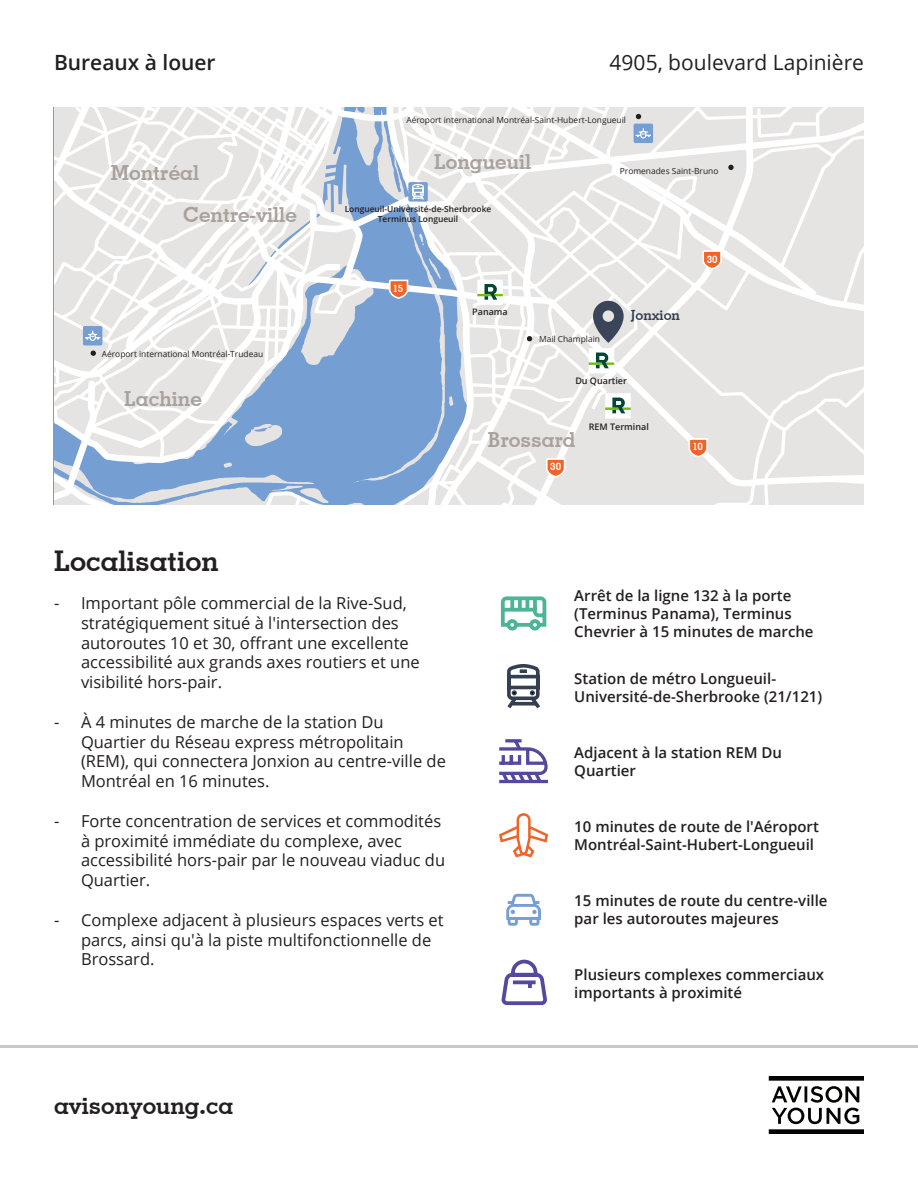
<style>
.page{position:relative;width:918px;height:1188px;background:#fff}
.page>*{position:absolute;margin:0;border:0;box-sizing:border-box;transform-origin:0 0}
.t1{font:700 28.5px "Geometric Slab 703 BT";color:#231f20}
.t2{font:700 24px "Geometric Slab 703 BT";color:#231f20}
.t3{font:21px "Open Sans";color:#231f20}
.t4{font:600 21px "Open Sans";color:#231f20}
.t5{font:700 20.85px "Geometric Slab 703 BT";color:#a9a19c}
.t6{font:16.5px/19.8px "Open Sans";color:#231f20}
.t7{font:600 15px/18px "Open Sans";color:#231f20}
.t8{font:700 14.1px "Geometric Slab 703 BT";color:#353f52}
.t9{font:700 10.2px "Geometric Slab 703 BT";letter-spacing:-.025em;color:#fff}
.t10{font:600 9px "Open Sans";color:#231f20}
.t11{font:8.4px "Open Sans";color:#231f20}
.t12{font:600 8.4px "Open Sans";color:#231f20}
</style>
<div class="page">
<hr style="left:0;top:1045px;width:918px;height:3px;background:#c8cac5">
<svg style="left:769px;top:1076px;width:95px;height:58px"></svg>
<svg style="left:54px;top:107px;width:810px;height:398px"></svg>
<svg style="left:500px;top:596px;width:47px;height:35px"></svg>
<svg style="left:507px;top:664px;width:33px;height:45px"></svg>
<svg style="left:501px;top:959px;width:46px;height:47px"></svg>
<svg style="left:499px;top:739px;width:49px;height:45px"></svg>
<svg style="left:499px;top:813px;width:49px;height:45px"></svg>
<svg style="left:506px;top:894px;width:35px;height:32px"></svg>
<p class="t4" style="left:54px;top:48px;width:163px">Bureaux à louer</p>
<p class="t3" style="left:610px;top:48px;width:256px">4905, boulevard Lapinière</p>
<p class="t5" style="left:111px;top:160px;width:90px">Montréal</p>
<p class="t5" style="left:183px;top:201px;width:115px">Centre-ville</p>
<p class="t11" style="left:102px;top:348px;width:163px">Aéroport international Montréal-Trudeau</p>
<p class="t5" style="left:124px;top:386px;width:79px">Lachine</p>
<p class="t1" style="left:54px;top:544px;width:166px">Localisation</p>
<p class="t11" style="left:406px;top:114px;width:221px">Aéroport international Montréal-Saint-Hubert-Longueuil</p>
<p class="t5" style="left:434px;top:149px;width:99px">Longueuil</p>
<p class="t12" style="left:345px;top:203px;width:148px">Longueuil-Université-de-Sherbrooke</p>
<p class="t12" style="left:378px;top:213px;width:82px">Terminus Longueuil</p>
<p class="t9" style="left:393px;top:282px;width:12px">15</p>
<p class="t10" style="left:472px;top:306px;width:37px">Panama</p>
<p class="t11" style="left:539px;top:333px;width:62px">Mail Champlain</p>
<p class="t11" style="left:620px;top:165px;width:100px">Promenades Saint-Bruno</p>
<p class="t8" style="left:631px;top:307px;width:51px">Jonxion</p>
<p class="t9" style="left:707px;top:253px;width:12px">30</p>
<p class="t10" style="left:575px;top:375px;width:53px">Du Quartier</p>
<p class="t10" style="left:589px;top:421px;width:62px">REM Terminal</p>
<p class="t5" style="left:488px;top:427px;width:89px">Brossard</p>
<p class="t9" style="left:550px;top:461px;width:12px">30</p>
<p class="t9" style="left:692px;top:441px;width:12px">10</p>
<p class="t6" style="left:81px;top:593px;width:340px;text-indent:-27px">- Important pôle commercial de la Rive-Sud, stratégiquement situé à l'intersection des autoroutes 10 et 30, offrant une excellente accessibilité aux grands axes routiers et une visibilité hors-pair.</p>
<p class="t6" style="left:81px;top:712px;width:366px;text-indent:-27px">- À 4 minutes de marche de la station Du Quartier du Réseau express métropolitain (REM), qui connectera Jonxion au centre-ville de Montréal en 16 minutes.</p>
<p class="t6" style="left:81px;top:811px;width:366px;text-indent:-27px">- Forte concentration de services et commodités à proximité immédiate du complexe, avec accessibilité hors-pair par le nouveau viaduc du Quartier.</p>
<p class="t6" style="left:81px;top:910px;width:364px;text-indent:-27px">- Complexe adjacent à plusieurs espaces verts et parcs, ainsi qu'à la piste multifonctionnelle de<br>Brossard.</p>
<p class="t2" style="left:54px;top:1091px;width:181px">avisonyoung.ca</p>
<p class="t7" style="left:574px;top:586px;width:241px">Arrêt de la ligne 132 à la porte (Terminus Panama), Terminus<br>Chevrier à 15 minutes de marche</p>
<p class="t7" style="left:574px;top:669px;width:203px">Station de métro Longueuil-</p>
<p class="t7" style="left:574px;top:687px;width:249px">Université-de-Sherbrooke (21/121)</p>
<p class="t7" style="left:574px;top:743px;width:209px">Adjacent à la station REM Du<br>Quartier</p>
<p class="t7" style="left:574px;top:817px;width:246px">10 minutes de route de l'Aéroport<br>Montréal-Saint-Hubert-Longueuil</p>
<p class="t7" style="left:574px;top:891px;width:255px">15 minutes de route du centre-ville par les autoroutes majeures</p>
<p class="t7" style="left:574px;top:965px;width:251px">Plusieurs complexes commerciaux importants à proximité</p>
</div>
